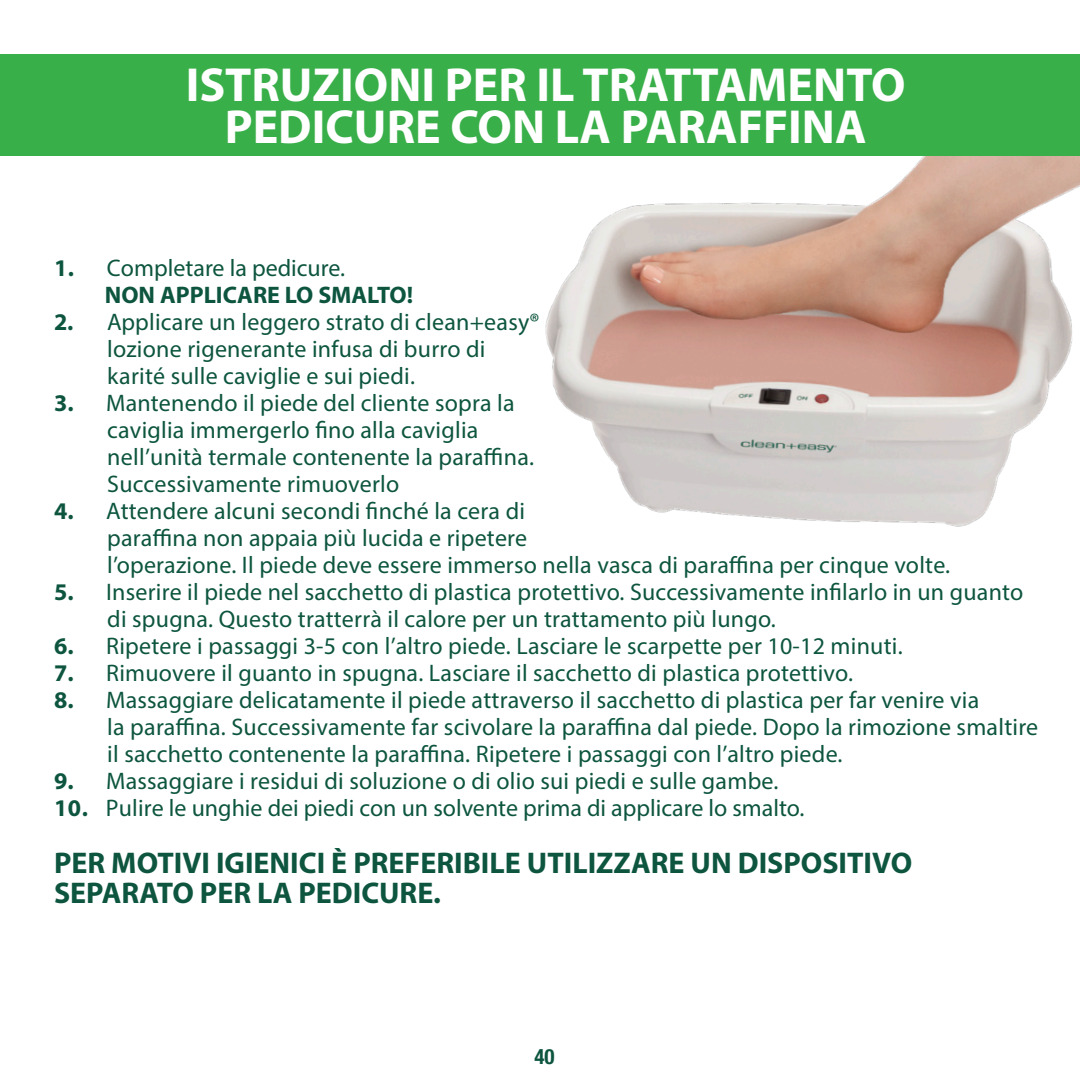
<style>
.page{position:relative;width:1080px;height:1080px;background:#fff}
.page>*{position:absolute;margin:0;border:0;box-sizing:border-box;transform-origin:0 0}
.t1{font:700 48px "Myriad Pro";color:#fff}
.t2{font:700 30px "Myriad Pro";color:#0d553f}
.t3{font:24px "Myriad Pro";letter-spacing:.01em;color:#0d553f}
.t4{font:700 24px "Myriad Pro";color:#0d553f}
.t5{font:700 condensed 21px "Helvetica Neue LT Std";color:#0d553f}
.s1{font-weight:700}
</style>
<div class="page">
<img style="left:545px;top:156px;width:535px;height:371px">
<div style="left:0;top:54px;width:1080px;height:102px;background:#39af49"></div>
<p class="t1" style="left:186px;top:54px;width:721px">ISTRUZIONI PER IL TRATTAMENTO</p>
<p class="t1" style="left:225px;top:96px;width:643px">PEDICURE CON LA PARAFFINA</p>
<p class="t3" style="left:54px;top:253px;width:293px"><span class="s1">1.</span> Completare la pedicure.</p>
<p class="t4" style="left:105px;top:279px;width:310px">NON APPLICARE LO SMALTO!</p>
<p class="t3" style="left:54px;top:307px;width:487px"><span class="s1">2.</span> Applicare un leggero strato di clean+easy®</p>
<p class="t3" style="left:107px;top:334px;width:380px">lozione rigenerante infusa di burro di</p>
<p class="t3" style="left:107px;top:361px;width:309px">karité sulle caviglie e sui piedi.</p>
<p class="t3" style="left:54px;top:388px;width:462px"><span class="s1">3.</span> Mantenendo il piede del cliente sopra la</p>
<p class="t3" style="left:107px;top:415px;width:373px">caviglia immergerlo fino alla caviglia</p>
<p class="t3" style="left:107px;top:442px;width:428px">nell’unità termale contenente la paraffina.</p>
<p class="t3" style="left:107px;top:469px;width:294px">Successivamente rimuoverlo</p>
<p class="t3" style="left:54px;top:496px;width:473px"><span class="s1">4.</span> Attendere alcuni secondi finché la cera di</p>
<p class="t3" style="left:107px;top:523px;width:421px">paraffina non appaia più lucida e ripetere</p>
<p class="t3" style="left:107px;top:550px;width:844px">l’operazione. Il piede deve essere immerso nella vasca di paraffina per cinque volte.</p>
<p class="t3" style="left:54px;top:577px;width:971px"><span class="s1">5.</span> Inserire il piede nel sacchetto di plastica protettivo. Successivamente infilarlo in un guanto</p>
<p class="t3" style="left:107px;top:604px;width:670px">di spugna. Questo tratterrà il calore per un trattamento più lungo.</p>
<p class="t3" style="left:54px;top:631px;width:850px"><span class="s1">6.</span> Ripetere i passaggi 3-5 con l’altro piede. Lasciare le scarpette per 10-12 minuti.</p>
<p class="t3" style="left:54px;top:658px;width:801px"><span class="s1">7.</span> Rimuovere il guanto in spugna. Lasciare il sacchetto di plastica protettivo.</p>
<p class="t3" style="left:54px;top:685px;width:927px"><span class="s1">8.</span> Massaggiare delicatamente il piede attraverso il sacchetto di plastica per far venire via</p>
<p class="t3" style="left:107px;top:712px;width:933px">la paraffina. Successivamente far scivolare la paraffina dal piede. Dopo la rimozione smaltire</p>
<p class="t3" style="left:107px;top:739px;width:737px">il sacchetto contenente la paraffina. Ripetere i passaggi con l’altro piede.</p>
<p class="t3" style="left:54px;top:766px;width:726px"><span class="s1">9.</span> Massaggiare i residui di soluzione o di olio sui piedi e sulle gambe.</p>
<p class="t3" style="left:54px;top:793px;width:752px"><span class="s1">10.</span> Pulire le unghie dei piedi con un solvente prima di applicare lo smalto.</p>
<p class="t2" style="left:54px;top:843px;width:860px">PER MOTIVI IGIENICI È PREFERIBILE UTILIZZARE UN DISPOSITIVO</p>
<p class="t2" style="left:54px;top:873px;width:389px">SEPARATO PER LA PEDICURE.</p>
<p class="t5" style="left:534px;top:1044px;width:22px">40</p>
</div>
